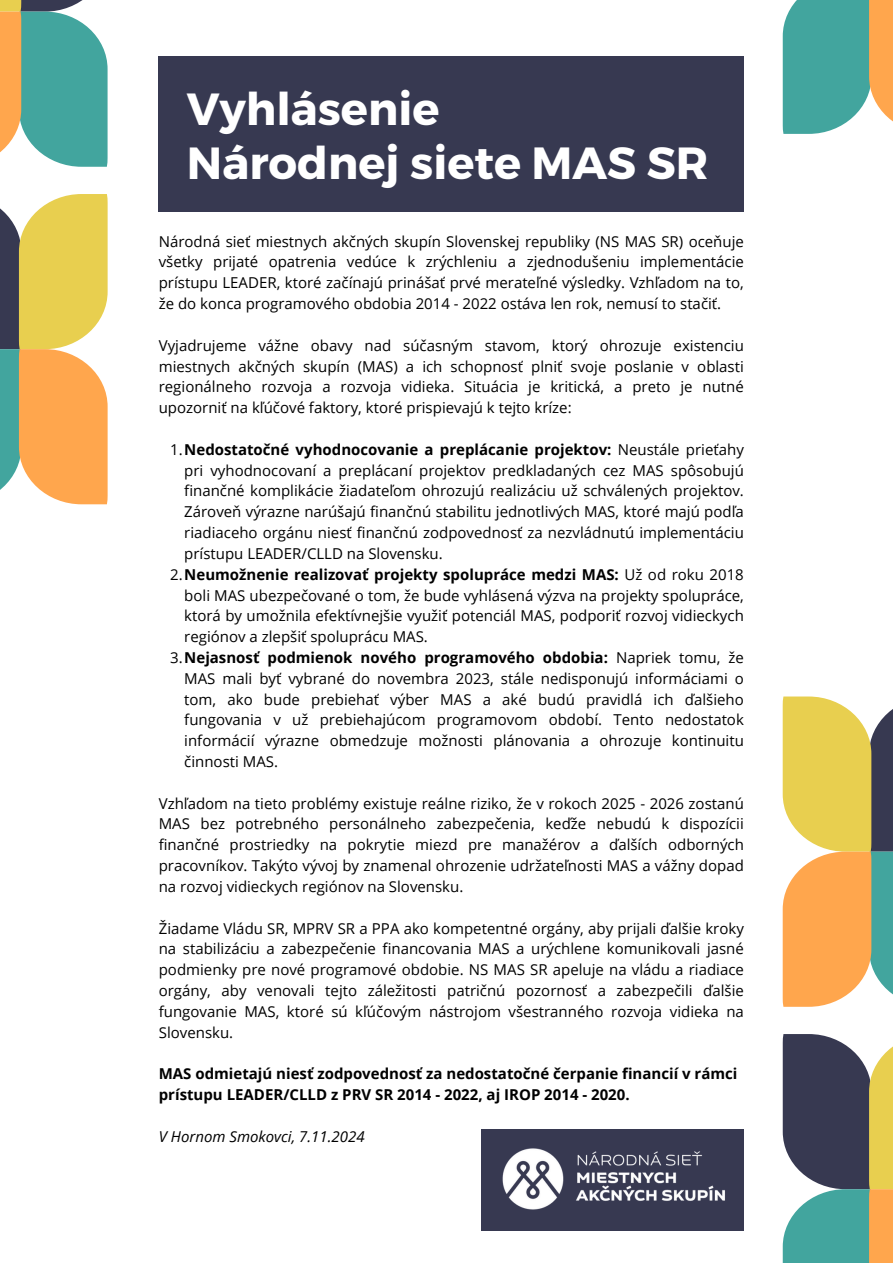
<style>
.page{position:relative;width:893px;height:1263px;background:#fff}
.page>*{position:absolute;margin:0;border:0;box-sizing:border-box;transform-origin:0 0}
.t1{font:700 45px/54px "Montserrat";color:#fff}
.t2{font:15px/20.9px "Open Sans";color:#000;text-align:justify}
.t3{font:700 15px/20.9px "Open Sans";color:#000}
.t4{font:italic 15px "Open Sans";color:#000}
.s1{font-weight:700}
</style>
<div class="page">
<svg style="left:782px;top:1034px;width:111px;height:229px;background:#768377"></svg>
<svg style="left:0;top:194px;width:108px;height:310px;background:#d8b669"></svg>
<svg style="left:782px;top:0;width:111px;height:134px;background:#78af9b"></svg>
<svg style="left:782px;top:696px;width:111px;height:311px;background:#d6b66b"></svg>
<svg style="left:0;top:0;width:108px;height:167px;background:#7dae99"></svg>
<div style="left:159px;top:56px;width:585px;height:156px;background:#373951"></div>
<div style="left:481px;top:1129px;width:263px;height:102px;background:#373951"></div>
<img style="left:502px;top:1148px;width:223px;height:62px">
<p class="t1" style="left:187px;top:80px;width:523px">Vyhlásenie<br>Národnej siete MAS SR</p>
<h1 class="t2" style="left:159px;top:230px;width:586px">Národná sieť miestnych akčných skupín Slovenskej republiky (NS MAS SR) oceňuje všetky prijaté opatrenia vedúce k zrýchleniu a zjednodušeniu implementácie prístupu LEADER, ktoré začínajú prinášať prvé merateľné výsledky. Vzhľadom na to, že do konca programového obdobia 2014 - 2022 ostáva len rok, nemusí to stačiť.</h1>
<p class="t2" style="left:159px;top:334px;width:586px">Vyjadrujeme vážne obavy nad súčasným stavom, ktorý ohrozuje existenciu miestnych akčných skupín (MAS) a ich schopnosť plniť svoje poslanie v oblasti regionálneho rozvoja a rozvoja vidieka. Situácia je kritická, a preto je nutné upozorniť na kľúčové faktory, ktoré prispievajú k tejto kríze:</p>
<p class="t2" style="left:184px;top:439px;width:561px;text-indent:-14px">1.<span class="s1">Nedostatočné vyhodnocovanie a preplácanie projektov:</span> Neustále prieťahy pri vyhodnocovaní a preplácaní projektov predkladaných cez MAS spôsobujú finančné komplikácie žiadateľom ohrozujú realizáciu už schválených projektov.<br>Zároveň výrazne narúšajú finančnú stabilitu jednotlivých MAS, ktoré majú podľa riadiaceho orgánu niesť finančnú zodpovednosť za nezvládnutú implementáciu prístupu LEADER/CLLD na Slovensku.</p>
<p class="t2" style="left:184px;top:563px;width:561px;text-indent:-14px">2.<span class="s1">Neumožnenie realizovať projekty spolupráce medzi MAS:</span> Už od roku 2018 boli MAS ubezpečované o tom, že bude vyhlásená výzva na projekty spolupráce, ktorá by umožnila efektívnejšie využiť potenciál MAS, podporiť rozvoj vidieckych regiónov a zlepšiť spoluprácu MAS.</p>
<p class="t2" style="left:184px;top:647px;width:561px;text-indent:-14px">3.<span class="s1">Nejasnosť podmienok nového programového obdobia:</span> Napriek tomu, že MAS mali byť vybrané do novembra 2023, stále nedisponujú informáciami o tom, ako bude prebiehať výber MAS a aké budú pravidlá ich ďalšieho fungovania v už prebiehajúcom programovom období. Tento nedostatok informácií výrazne obmedzuje možnosti plánovania a ohrozuje kontinuitu činnosti MAS.</p>
<p class="t2" style="left:159px;top:792px;width:586px">Vzhľadom na tieto problémy existuje reálne riziko, že v rokoch 2025 - 2026 zostanú MAS bez potrebného personálneho zabezpečenia, keďže nebudú k dispozícii finančné prostriedky na pokrytie miezd pre manažérov a ďalších odborných pracovníkov. Takýto vývoj by znamenal ohrozenie udržateľnosti MAS a vážny dopad na rozvoj vidieckych regiónov na Slovensku.</p>
<p class="t2" style="left:159px;top:917px;width:586px">Žiadame Vládu SR, MPRV SR a PPA ako kompetentné orgány, aby prijali ďalšie kroky na stabilizáciu a zabezpečenie financovania MAS a urýchlene komunikovali jasné podmienky pre nové programové obdobie. NS MAS SR apeluje na vládu a riadiace orgány, aby venovali tejto záležitosti patričnú pozornosť a zabezpečili ďalšie fungovanie MAS, ktoré sú kľúčovým nástrojom všestranného rozvoja vidieka na Slovensku.</p>
<p class="t3" style="left:159px;top:1063px;width:580px">MAS odmietajú niesť zodpovednosť za nedostatočné čerpanie financií v rámci prístupu LEADER/CLLD z PRV SR 2014 - 2022, aj IROP 2014 - 2020.</p>
<p class="t4" style="left:159px;top:1126px;width:207px">V Hornom Smokovci, 7.11.2024</p>
</div>
